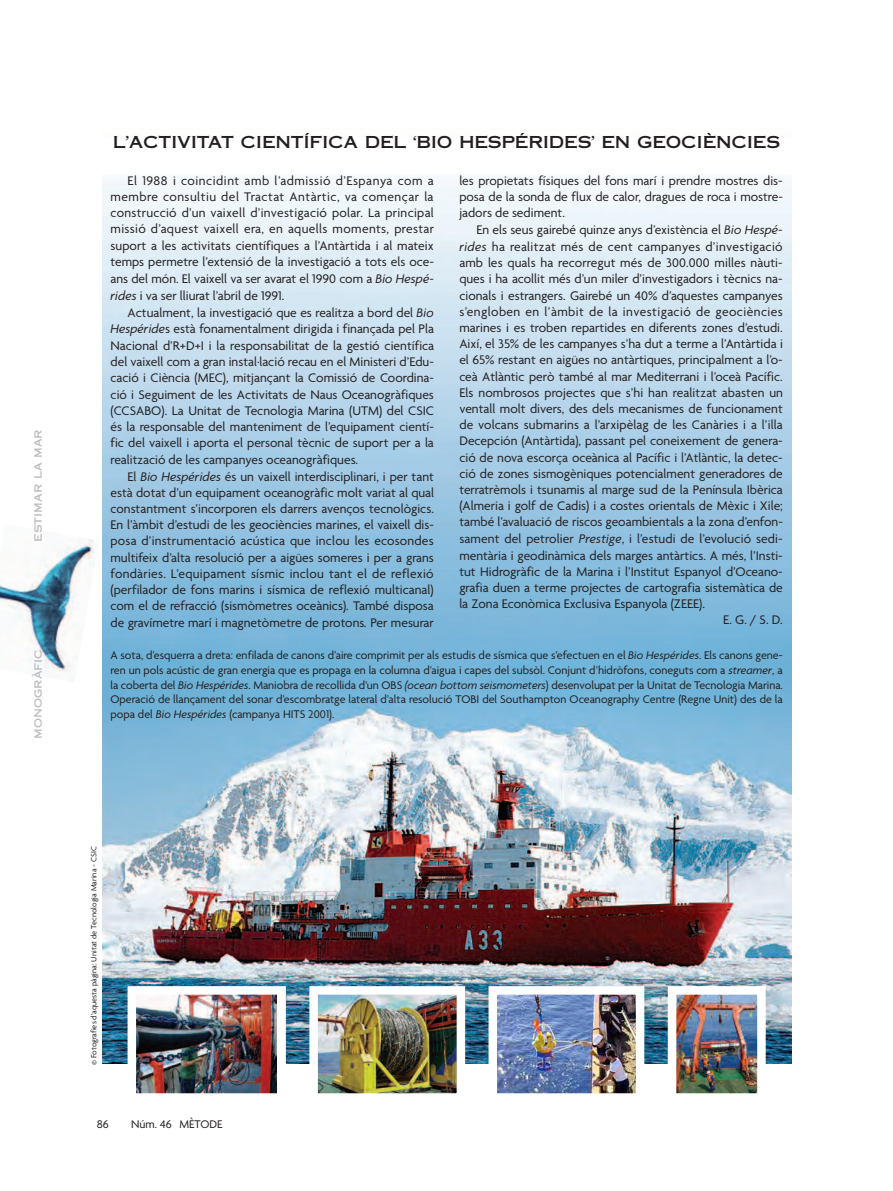
<style>
.page{position:relative;width:893px;height:1191px;background:#fff}
.page>*{position:absolute;margin:0;border:0;box-sizing:border-box;transform-origin:0 0}
.t1{font:16.5px "Copperplate Thirty One AB";letter-spacing:-.015em;color:#231f20}
.t2{font:13.5px/16.4px "Agenda";color:#231f20;text-align:justify}
.t3{font:13.5px "Agenda";letter-spacing:.025em;color:#231f20}
.t4{font:13.5px "Agenda";letter-spacing:.03em;color:#231f20}
.t5{font:12px/14.9px "Agenda";color:#231f20;text-align:justify}
.t6{font:12px "Copperplate Thirty One AB";color:#bcbdc0}
.t7{font:8.25px "Agenda";color:#231f20}
.s1{font-style:italic}
</style>
<div class="page">
<img style="left:0;top:539px;width:98px;height:143px">
<img style="left:102px;top:178px;width:689px;height:885px">
<img style="left:137px;top:996px;width:139px;height:96px">
<div style="left:127px;top:986px;width:159px;height:116px;border:9px solid #fff"></div>
<img style="left:319px;top:996px;width:136px;height:96px">
<div style="left:309px;top:986px;width:156px;height:116px;border:9px solid #fff"></div>
<img style="left:498px;top:996px;width:136px;height:96px">
<div style="left:488px;top:986px;width:156px;height:116px;border:9px solid #fff"></div>
<img style="left:677px;top:996px;width:78px;height:96px">
<div style="left:667px;top:986px;width:98px;height:116px;border:9px solid #fff"></div>
<p class="t6" style="left:33px;top:542px;width:114px;rotate:-90deg">estimar la mar</p>
<p class="t6" style="left:33px;top:739px;width:91px;rotate:-90deg">monogràfic</p>
<p class="t1" style="left:113px;top:136px;width:669px">L’ACTIVITAT CIENTÍFICA DEL ‘BIO HESPÉRIDES’ EN GEOCIÈNCIES</p>
<p class="t2" style="left:110px;top:172px;width:325px;text-indent:17px">El 1988 i coincidint amb l’admissió d’Espanya com a membre consultiu del Tractat Antàrtic, va començar la construcció d’un vaixell d’investigació polar. La principal missió d’aquest vaixell era, en aquells moments, prestar suport a les activitats científiques a l’Antàrtida i al mateix temps permetre l’extensió de la investigació a tots els oce&shy;ans del món. El vaixell va ser avarat el 1990 com a <span class="s1">Bio Hespé&shy;rides</span> i va ser lliurat l’abril de 1991.</p>
<p class="t2" style="left:110px;top:304px;width:325px;text-indent:17px">Actualment, la investigació que es realitza a bord del <span class="s1">Bio Hespéride</span>s està fonamentalment dirigida i finançada pel Pla Nacional d’R+D+I i la responsabilitat de la gestió científica del vaixell com a gran instal·lació recau en el Ministeri d’Edu&shy;cació i Ciència (MEC), mitjançant la Comissió de Coordina&shy;ció i Seguiment de les Activitats de Naus Oceanogràfiques (CCSABO). La Unitat de Tecnologia Marina (UTM) del CSIC és la responsable del manteniment de l’equipament cientí&shy;fic del vaixell i aporta el personal tècnic de suport per a la realització de les campanyes oceanogràfiques.</p>
<p class="t2" style="left:110px;top:468px;width:325px;text-indent:17px">El <span class="s1">Bio Hespérides</span> és un vaixell interdisciplinari, i per tant està dotat d’un equipament oceanogràfic molt variat al qual constantment s’incorporen els darrers avenços tecnològics.<br>En l’àmbit d’estudi de les geociències marines, el vaixell dis&shy;posa d’instrumentació acústica que inclou les ecosondes multifeix d’alta resolució per a aigües someres i per a grans fondàries. L’equipament sísmic inclou tant el de reflexió (perfilador de fons marins i sísmica de reflexió multicanal) com el de refracció (sismòmetres oceànics). També disposa de gravímetre marí i magnetòmetre de protons<span class="s1">.</span> Per mesurar</p>
<p class="t2" style="left:459px;top:172px;width:325px">les propietats físiques del fons marí i prendre mostres dis&shy;posa de la sonda de flux de calor, dragues de roca i mostre&shy;jadors de sediment.</p>
<p class="t2" style="left:476px;top:221px;width:308px">En els seus gairebé quinze anys d’existència el <span class="s1">Bio Hespé-</span></p>
<p class="t3" style="left:459px;top:238px;width:325px"><span class="s1">rides</span> ha realitzat més de cent campanyes d’investigació</p>
<p class="t2" style="left:459px;top:254px;width:325px">amb les quals ha recorregut més de 300.000 milles nàuti-</p>
<p class="t2" style="left:459px;top:271px;width:325px">ques i ha acollit més d’un miler d’investigadors i tècnics na-</p>
<p class="t2" style="left:459px;top:287px;width:325px">cionals i estrangers. Gairebé un 40% d’aquestes campanyes</p>
<p class="t4" style="left:459px;top:303px;width:325px">s’engloben en l’àmbit de la investigació de geociències</p>
<p class="t2" style="left:459px;top:319px;width:325px">marines i es troben repartides en diferents zones d’estudi.</p>
<p class="t2" style="left:459px;top:335px;width:325px">Així, el 35% de les campanyes s’ha dut a terme a l’Antàrtida i</p>
<p class="t2" style="left:459px;top:352px;width:325px">el 65% restant en aigües no antàrtiques, principalment a l’o-</p>
<p class="t2" style="left:459px;top:368px;width:325px">ceà Atlàntic però també al mar Mediterrani i l’oceà Pacífic.</p>
<p class="t2" style="left:459px;top:384px;width:325px">Els nombrosos projectes que s’hi han realitzat abasten un</p>
<p class="t2" style="left:459px;top:400px;width:325px">ventall molt divers, des dels mecanismes de funcionament</p>
<p class="t2" style="left:459px;top:416px;width:325px">de volcans submarins a l’arxipèlag de les Canàries i a l’illa</p>
<p class="t2" style="left:459px;top:433px;width:325px">Decepción (Antàrtida), passant pel coneixement de genera-</p>
<p class="t2" style="left:459px;top:449px;width:325px">ció de nova escorça oceànica al Pacífic i l’Atlàntic, la detec-</p>
<p class="t2" style="left:459px;top:465px;width:325px">ció de zones sismogèniques potencialment generadores de</p>
<p class="t2" style="left:459px;top:481px;width:325px">terratrèmols i tsunamis al marge sud de la Península Ibèrica</p>
<p class="t2" style="left:459px;top:497px;width:325px">(Almeria i golf de Cadis) i a costes orientals de Mèxic i Xile;</p>
<p class="t2" style="left:459px;top:514px;width:325px">també l’avaluació de riscos geoambientals a la zona d’enfon-</p>
<p class="t2" style="left:459px;top:530px;width:325px">sament del petrolier <span class="s1">Prestige</span>, i l’estudi de l’evolució sedi-</p>
<p class="t2" style="left:459px;top:547px;width:325px">mentària i geodinàmica dels marges antàrtics. A més, l’Insti-</p>
<p class="t2" style="left:459px;top:563px;width:325px">tut Hidrogràfic de la Marina i l’Institut Espanyol d’Oceano-</p>
<p class="t2" style="left:459px;top:579px;width:325px">grafia duen a terme projectes de cartografia sistemàtica de</p>
<p class="t2" style="left:459px;top:595px;width:247px">la Zona Econòmica Exclusiva Espanyola (ZEEE).</p>
<p class="t2" style="left:723px;top:611px;width:61px">E. G. / S. D.</p>
<p class="t5" style="left:110px;top:647px;width:673px">A sota, d’esquerra a dreta: enfilada de canons d’aire comprimit per als estudis de sísmica que s’efectuen en el <span class="s1">Bio Hespérides</span>. Els canons gene&shy;ren un pols acústic de gran energia que es propaga en la columna d’aigua i capes del subsòl. Conjunt d’hidròfons, coneguts com a <span class="s1">streamer</span>, a la coberta del <span class="s1">Bio Hespérides</span>. Maniobra de recollida d’un OBS <span class="s1">(ocean bottom seismometers</span>) desenvolupat per la Unitat de Tecnologia Marina.<br>Operació de llançament del sonar d’escombratge lateral d’alta resolució TOBI del Southampton Oceanography Centre (Regne Unit) des de la popa del <span class="s1">Bio Hespérides</span> (campanya HITS 2001).</p>
<p class="t7" style="left:89px;top:1065px;width:220px;rotate:-90deg">© Fotografies d’aquesta pàgina: Unitat de Tecnologia Marina - CSIC</p>
<p class="t5" style="left:97px;top:1117px;width:13px">86</p>
<p class="t5" style="left:131px;top:1117px;width:93px">Núm. 46 MÈTODE</p>
</div>
